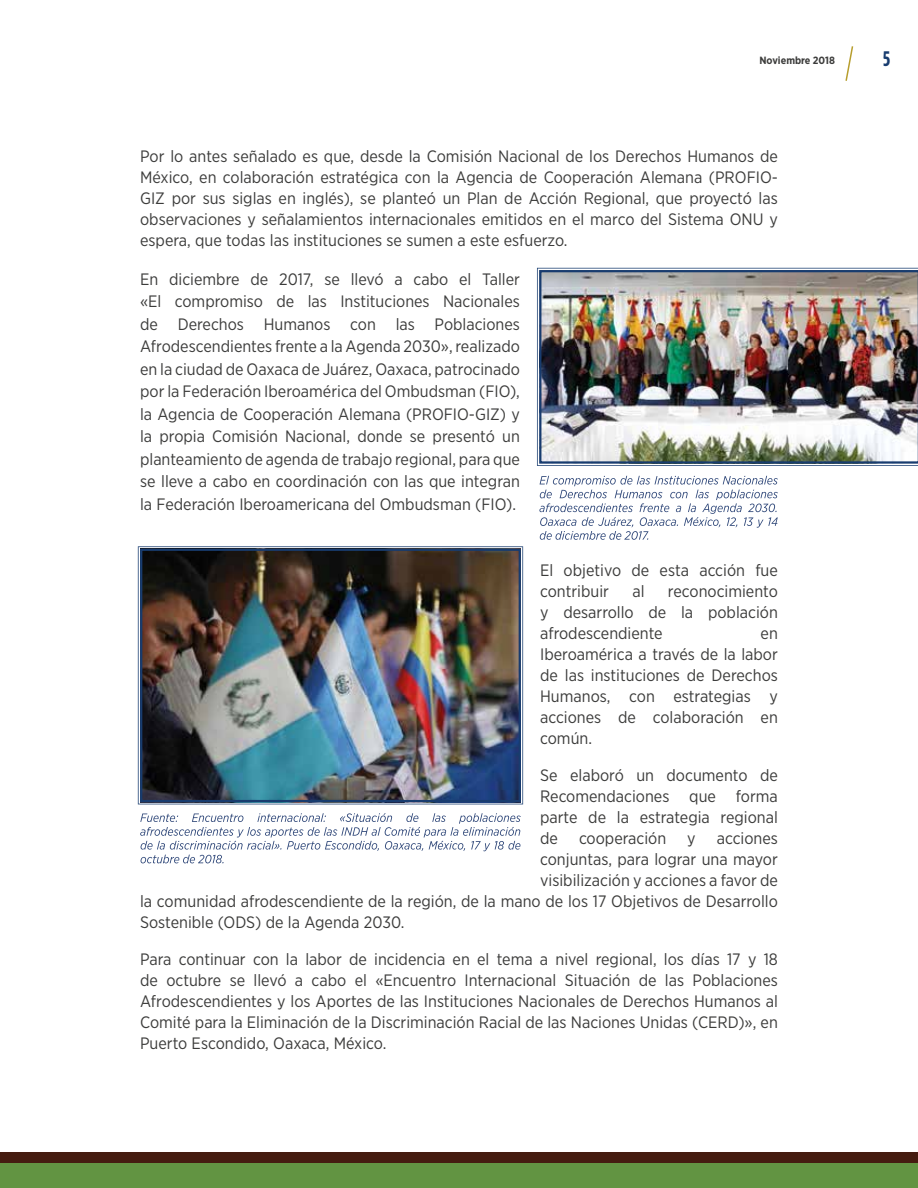
<style>
.page{position:relative;width:918px;height:1188px;background:#fff}
.page>*{position:absolute;margin:0;border:0;box-sizing:border-box;transform-origin:0 0}
.t1{font:700 21px "Gotham Condensed";color:#183c6f}
.t2{font:16.5px/21px "Gotham Narrow";color:#3c3c3b;text-align:justify}
.t3{font:700 10.5px "Gotham Narrow";color:#3c3c3b}
</style>
<div class="page">
<div style="left:0;top:1162px;width:918px;height:26px;background:#629442"></div>
<div style="left:0;top:1152px;width:918px;height:10px;background:#451c10"></div>
<svg style="left:845px;top:46px;width:8px;height:35px"></svg>
<svg style="left:138px;top:546px;width:385px;height:258px"></svg>
<img style="left:140px;top:549px;width:381px;height:253px">
<svg style="left:537px;top:268px;width:381px;height:198px"></svg>
<img style="left:539px;top:270px;width:379px;height:194px">
<svg style="left:539px;top:476px;width:239px;height:64px"></svg>
<svg style="left:140px;top:813px;width:381px;height:50px"></svg>
<p class="t3" style="left:759px;top:54px;width:77px">Noviembre 2018</p>
<p class="t1" style="left:883px;top:47px;width:8px">5</p>
<p class="t2" style="left:140px;top:145px;width:639px">Por lo antes señalado es que, desde la Comisión Nacional de los Derechos Humanos de México, en colaboración estratégica con la Agencia de Cooperación Alemana (PROFIO-GIZ por sus siglas en inglés), se planteó un Plan de Acción Regional, que proyectó las observaciones y señalamientos internacionales emitidos en el marco del Sistema ONU y espera, que todas las instituciones se sumen a este esfuerzo.</p>
<p class="t2" style="left:140px;top:267px;width:381px;line-height:22.5px">En diciembre de 2017, se llevó a cabo el Taller «El compromiso de las Instituciones Nacionales de Derechos Humanos con las Poblaciones Afrodescendientes frente a la Agenda 2030», realizado en la ciudad de Oaxaca de Juárez, Oaxaca, patrocinado por la Federación Iberoamérica del Ombudsman (FIO), la Agencia de Cooperación Alemana (PROFIO-GIZ) y la propia Comisión Nacional, donde se presentó un planteamiento de agenda de trabajo regional, para que se lleve a cabo en coordinación con las que integran la Federación Iberoamericana del Ombudsman (FIO).</p>
<p class="t2" style="left:540px;top:560px;width:239px">El objetivo de esta acción fue contribuir</p>
<p class="t2" style="left:632px;top:581px;width:14px">al</p>
<p class="t2" style="left:540px;top:581px;width:239px;text-indent:128px">reconocimiento y desarrollo de la población afrodescendiente</p>
<p class="t2" style="left:540px;top:623px;width:239px;text-indent:220px">en Iberoamérica a través de la labor de las instituciones de Derechos Humanos, con estrategias y acciones de colaboración en común.</p>
<p class="t2" style="left:540px;top:765px;width:239px">Se elaboró un documento de Recomendaciones que forma parte de la estrategia regional de</p>
<p class="t2" style="left:579px;top:828px;width:89px">cooperación</p>
<p class="t2" style="left:687px;top:828px;width:10px">y</p>
<p class="t2" style="left:717px;top:828px;width:63px">acciones</p>
<p class="t2" style="left:540px;top:849px;width:239px">conjuntas, para lograr una mayor</p>
<p class="t2" style="left:540px;top:870px;width:239px">visibilización y acciones a favor de</p>
<p class="t2" style="left:140px;top:891px;width:639px">la comunidad afrodescendiente de la región, de la mano de los 17 Objetivos de Desarrollo</p>
<p class="t2" style="left:140px;top:912px;width:266px">Sostenible (ODS) de la Agenda 2030.</p>
<p class="t2" style="left:140px;top:949px;width:639px">Para continuar con la labor de incidencia en el tema a nivel regional, los días 17 y 18 de octubre se llevó a cabo el «Encuentro Internacional Situación de las Poblaciones Afrodescendientes y los Aportes de las Instituciones Nacionales de Derechos Humanos al Comité para la Eliminación de la Discriminación Racial de las Naciones Unidas (CERD)», en Puerto Escondido, Oaxaca, México.</p>
</div>
